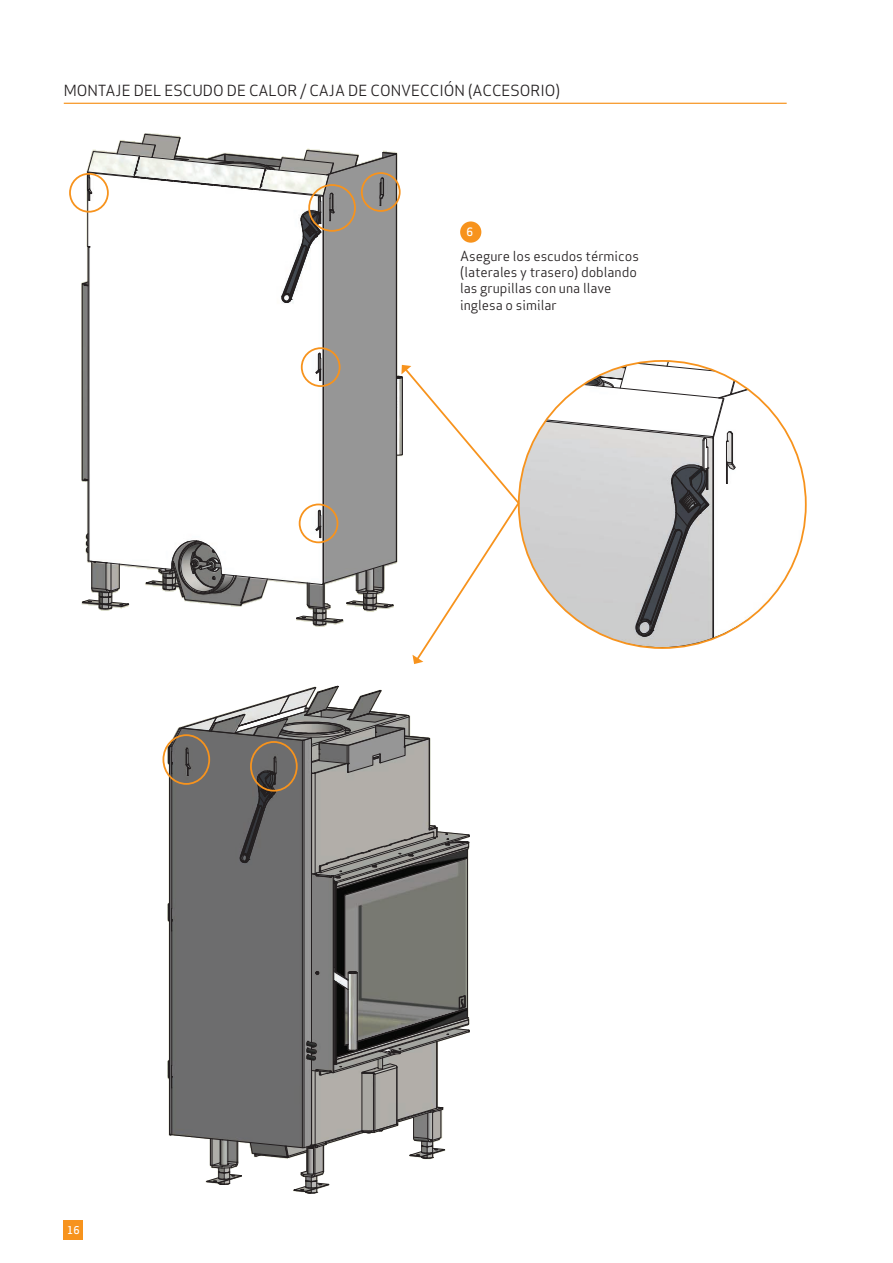
<style>
.page{position:relative;width:893px;height:1263px;background:#fff}
.page>*{position:absolute;margin:0;border:0;box-sizing:border-box;transform-origin:0 0}
.t1{font:15px "Apex Sans";color:#231f20}
.t2{font:13.5px/16.2px "Apex Sans";color:#231f20}
.t3{font:500 11.25px "Apex Sans";color:#fff}
.t4{font:500 10.5px "Apex Sans";color:#fff}
</style>
<div class="page">
<svg style="left:165px;top:685px;width:305px;height:509px"></svg>
<svg style="left:80px;top:134px;width:726px;height:530px"></svg>
<div style="left:69px;top:173px;width:40px;height:40px;border:2px solid #f7931d;border-radius:50%"></div>
<div style="left:308px;top:184px;width:48px;height:48px;border:2px solid #f7931d;border-radius:50%"></div>
<div style="left:301px;top:347px;width:40px;height:40px;border:2px solid #f7931d;border-radius:50%"></div>
<div style="left:299px;top:504px;width:39px;height:39px;border:2px solid #f7931d;border-radius:50%"></div>
<div style="left:162px;top:734px;width:48px;height:51px;border:2px solid #f7931d;border-radius:50%"></div>
<div style="left:250px;top:741px;width:48px;height:51px;border:2px solid #f7931d;border-radius:50%"></div>
<div style="left:361px;top:172px;width:40px;height:40px;border:2px solid #f7931d;border-radius:50%"></div>
<div style="left:64px;top:1220px;width:19px;height:20px;background:#f7931d"></div>
<hr style="left:64px;top:103px;width:723px;height:1px;background:#f7931d">
<p class="t1" style="left:64px;top:79px;width:498px">MONTAJE DEL ESCUDO DE CALOR / CAJA DE CONVECCIÓN (ACCESORIO)</p>
<p class="t3" style="left:466px;top:222px;width:8px">6</p>
<p class="t4" style="left:67px;top:1221px;width:14px">16</p>
<p class="t2" style="left:460px;top:247px;width:180px">Asegure los escudos térmicos (laterales y trasero) doblando las grupillas con una llave inglesa o similar</p>
</div>
